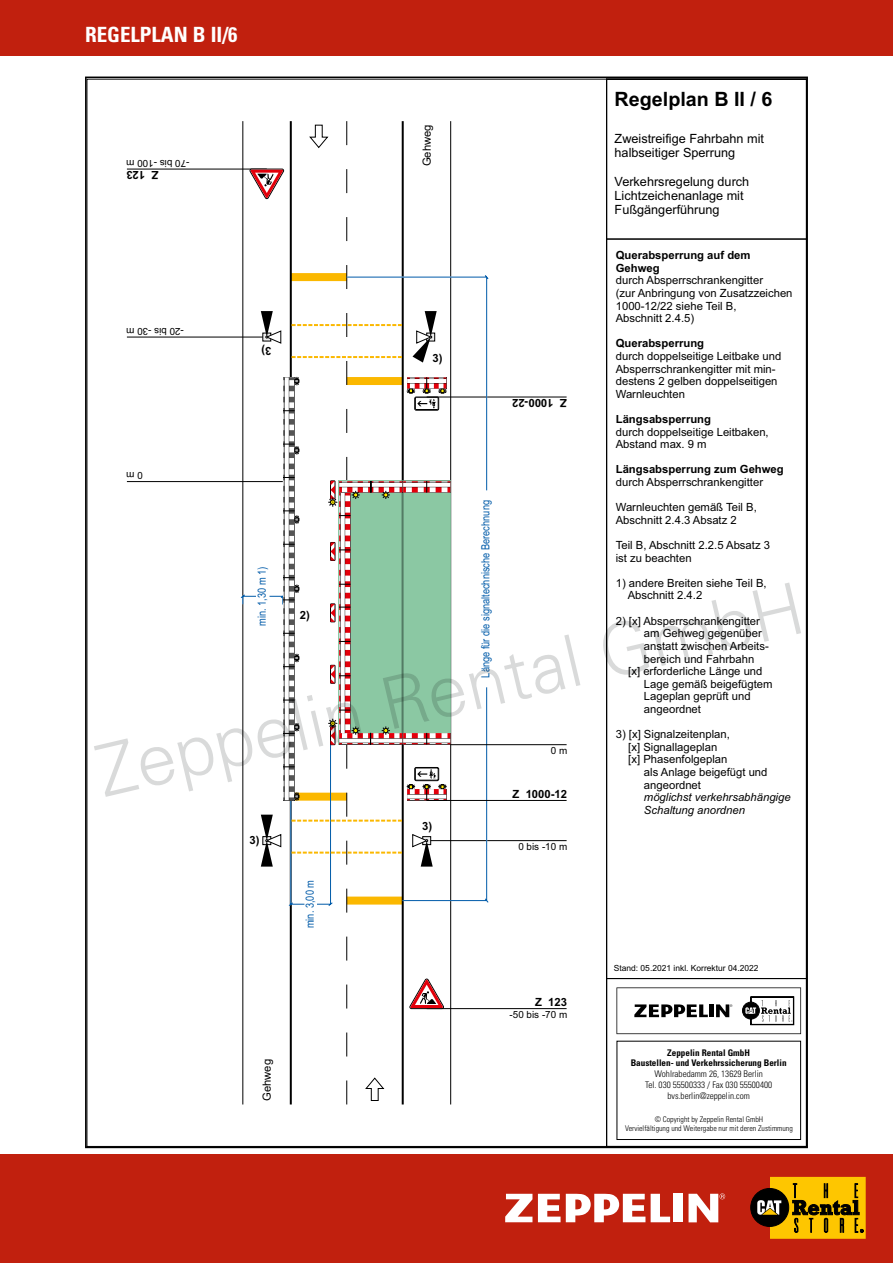
<style>
.page{position:relative;width:893px;height:1263px;background:#fff}
.page>*{position:absolute;margin:0;border:0;box-sizing:border-box;transform-origin:0 0}
.t1{font:300 72px "Univers LT";color:#d9dada}
.t2{font:700 condensed 21px "Univers LT";color:#fff}
.t3{font:700 19.8px "Arial";color:#000}
.t4{font:12.75px/14.1px "Arial";color:#000}
.t5{font:11.25px/12.6px "Arial";color:#000}
.t6{font:700 11.25px/12.6px "Arial";color:#000}
.t7{font:11.25px "Arial";color:#005ba9;scale:.82 1}
.t8{font:italic 11.25px/12.6px "Arial";color:#000}
.t9{font:9.9px "Arial";color:#000}
.t10{font:300 condensed 9.15px/10.9px "Univers LT";color:#000;text-align:center}
.t11{font:700 condensed 9.15px/10.9px "Univers LT";color:#000;text-align:center}
.t12{font:8.4px "Arial";color:#000}
.t13{font:300 condensed 7.8px/9.4px "Univers LT";color:#000;text-align:center}
</style>
<div class="page">
<div style="left:0;top:1154px;width:893px;height:109px;background:#c1200e"></div>
<svg style="left:505px;top:1194px;width:27px;height:28px"></svg>
<svg style="left:688px;top:1193px;width:37px;height:29px"></svg>
<div style="left:673px;top:1194px;width:10px;height:28px;background:#fff"></div>
<svg style="left:651px;top:1194px;width:19px;height:28px"></svg>
<svg style="left:538px;top:1194px;width:107px;height:28px"></svg>
<div style="left:751px;top:1188px;width:38px;height:38px;background:#000;border-radius:50%"></div>
<div style="left:751px;top:1188px;width:38px;height:38px;border:1px solid #000;border-radius:50%"></div>
<svg style="left:757px;top:1177px;width:109px;height:62px"></svg>
<div style="left:0;top:0;width:893px;height:55px;background:#c1200e"></div>
<hr style="left:427px;top:1008px;width:140px;height:1px;background:#000">
<hr style="left:127px;top:169px;width:140px;height:1px;background:#000">
<hr style="left:427px;top:840px;width:140px;height:1px;background:#000">
<hr style="left:127px;top:337px;width:140px;height:1px;background:#000">
<hr style="left:427px;top:397px;width:140px;height:1px;background:#000">
<svg style="left:451px;top:275px;width:38px;height:628px"></svg>
<div style="left:481px;top:499px;width:12px;height:179px;background:#fff"></div>
<svg style="left:240px;top:121px;width:211px;height:983px"></svg>
<hr style="left:127px;top:481px;width:156px;height:1px;background:#000">
<hr style="left:427px;top:800px;width:140px;height:1px;background:#000">
<hr style="left:451px;top:744px;width:116px;height:1px;background:#000">
<svg style="left:606px;top:79px;width:201px;height:1068px"></svg>
<div style="left:617px;top:1041px;width:184px;height:99px;border:1px solid #000"></div>
<svg style="left:616px;top:987px;width:185px;height:47px"></svg>
<h2 class="t2" style="left:85px;top:22px;width:154px">REGELPLAN B II/6</h2>
<p class="t9" style="left:189px;top:167px;width:65px;rotate:-180deg">-70 bis -100 m</p>
<p class="t6" style="left:158px;top:180px;width:33px;rotate:-180deg">Z 123</p>
<p class="t5" style="left:421px;top:166px;width:44px;rotate:-90deg">Gehweg</p>
<h3 class="t3" style="left:615px;top:91px;width:159px">Regelplan B II / 6</h3>
<p class="t4" style="left:615px;top:133px;width:151px">Zweistreifige Fahrbahn mit halbseitiger Sperrung</p>
<p class="t4" style="left:615px;top:175px;width:136px">Verkehrsregelung durch<br>Lichtzeichenanlage mit<br>Fußgängerführung</p>
<p class="t6" style="left:616px;top:250px;width:136px">Querabsperrung auf dem<br>Gehweg</p>
<p class="t5" style="left:616px;top:275px;width:178px">durch Absperrschrankengitter<br>(zur Anbringung von Zusatzzeichen<br>1000-12/22 siehe Teil B,<br>Abschnitt 2.4.5)</p>
<p class="t6" style="left:616px;top:338px;width:90px">Querabsperrung</p>
<p class="t5" style="left:616px;top:351px;width:167px">durch doppelseitige Leitbake und<br>Absperrschrankengitter mit min&shy;destens 2 gelben doppelseitigen<br>Warnleuchten</p>
<p class="t6" style="left:616px;top:414px;width:97px">Längsabsperrung</p>
<p class="t5" style="left:616px;top:426px;width:154px">durch doppelseitige Leitbaken,<br>Abstand max. 9 m</p>
<p class="t6" style="left:616px;top:464px;width:169px">Längsabsperrung zum Gehweg</p>
<p class="t5" style="left:616px;top:477px;width:149px">durch Absperrschrankengitter</p>
<p class="t5" style="left:616px;top:502px;width:143px">Warnleuchten gemäß Teil B,<br>Abschnitt 2.4.3 Absatz 2</p>
<p class="t5" style="left:616px;top:540px;width:156px">Teil B, Abschnitt 2.2.5 Absatz 3 ist zu beachten</p>
<p class="t5" style="left:628px;top:578px;width:140px;text-indent:-12px">1) andere Breiten siehe Teil B,<br>Abschnitt 2.4.2</p>
<p class="t5" style="left:616px;top:615px;width:146px">2) [x] Absperrschrankengitter</p>
<p class="t5" style="left:644px;top:628px;width:119px">am Gehweg gegenüber</p>
<p class="t5" style="left:644px;top:641px;width:126px">anstatt zwischen Arbeits-</p>
<p class="t5" style="left:644px;top:653px;width:112px">bereich und Fahrbahn</p>
<p class="t5" style="left:628px;top:666px;width:136px">[x] erforderliche Länge und</p>
<p class="t5" style="left:644px;top:678px;width:130px">Lage gemäß beigefügtem</p>
<p class="t5" style="left:644px;top:691px;width:108px">Lageplan geprüft und</p>
<p class="t5" style="left:644px;top:704px;width:59px">angeordnet</p>
<p class="t5" style="left:616px;top:729px;width:116px">3) [x] Signalzeitenplan,</p>
<p class="t5" style="left:628px;top:741px;width:91px">[x] Signallageplan</p>
<p class="t5" style="left:628px;top:754px;width:101px">[x] Phasenfolgeplan</p>
<p class="t5" style="left:644px;top:767px;width:125px">als Anlage beigefügt und</p>
<p class="t5" style="left:644px;top:779px;width:59px">angeordnet</p>
<p class="t8" style="left:644px;top:792px;width:148px">möglichst verkehrsabhängige<br>Schaltung anordnen</p>
<p class="t9" style="left:184px;top:335px;width:59px;rotate:-180deg">-20 bis -30 m</p>
<p class="t6" style="left:271px;top:357px;width:12px;rotate:-180deg">3)</p>
<p class="t6" style="left:433px;top:353px;width:12px">3)</p>
<p class="t6" style="left:567px;top:408px;width:56px;rotate:-180deg">Z 1000-22</p>
<p class="t9" style="left:143px;top:480px;width:18px;rotate:-180deg">0 m</p>
<p class="t7" style="left:481px;top:677px;width:218px;rotate:-90deg">Länge für die signaltechnische Berechnung</p>
<p class="t7" style="left:258px;top:626px;width:73px;rotate:-90deg">min. 1,30 m 1)</p>
<h1 class="t1" style="left:87px;top:729px;width:726px;rotate:-13deg">Zeppelin Rental GmbH</h1>
<p class="t6" style="left:300px;top:610px;width:12px">2)</p>
<p class="t9" style="left:551px;top:746px;width:18px">0 m</p>
<p class="t6" style="left:512px;top:789px;width:56px">Z 1000-12</p>
<p class="t6" style="left:250px;top:835px;width:12px">3)</p>
<p class="t7" style="left:306px;top:928px;width:60px;rotate:-90deg">min. 3,00 m</p>
<p class="t5" style="left:262px;top:1101px;width:44px;rotate:-90deg">Gehweg</p>
<p class="t6" style="left:422px;top:821px;width:12px">3)</p>
<p class="t9" style="left:518px;top:842px;width:50px">0 bis -10 m</p>
<p class="t6" style="left:535px;top:997px;width:33px">Z 123</p>
<p class="t9" style="left:510px;top:1010px;width:59px">-50 bis -70 m</p>
<p class="t12" style="left:614px;top:964px;width:146px">Stand: 05.2021 inkl. Korrektur 04.2022</p>
<p class="t11" style="left:631px;top:1047px;width:157px">Zeppelin Rental GmbH<br>Baustellen- und Verkehrssicherung Berlin</p>
<p class="t10" style="left:645px;top:1069px;width:129px">Wohlrabedamm 26, 13629 Berlin<br>Tel. 030 55500333 / Fax 030 55500400 bvs.berlin@zeppelin.com</p>
<p class="t13" style="left:625px;top:1114px;width:169px">© Copyright by Zeppelin Rental GmbH<br>Vervielfältigung und Weitergabe nur mit deren Zustimmung</p>
</div>
